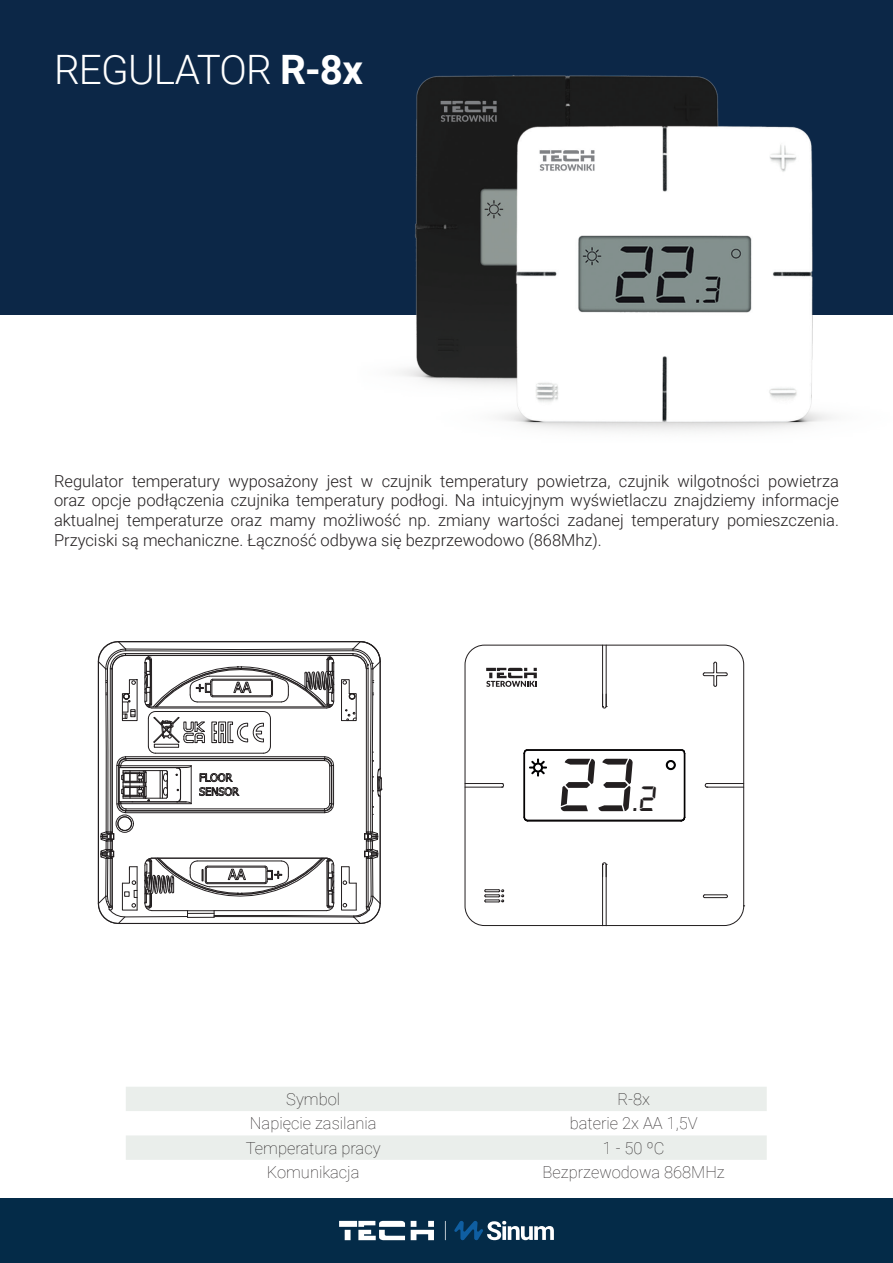
<style>
.page{position:relative;width:893px;height:1263px;background:#fff}
.page>*{position:absolute;margin:0;border:0;box-sizing:border-box;transform-origin:0 0}
.t1{font:80.1px "Digital 7";color:#231f20}
.t2{font:300 40.5px "Roboto";letter-spacing:-.02em;color:#fff}
.t3{font:300 16.5px/19.8px "Roboto";color:#231f20;text-align:justify}
.t4{font:100 16.5px "Roboto";color:#231f20}
.s1{font-weight:700}
.s2{font-size:37.5px}
</style>
<div class="page">
<div style="left:0;top:1198px;width:893px;height:65px;background:#042b48"></div>
<svg style="left:339px;top:1221px;width:66px;height:19px"></svg>
<svg style="left:411px;top:1221px;width:23px;height:19px"></svg>
<svg style="left:445px;top:1221px;width:1px;height:19px"></svg>
<svg style="left:454px;top:1220px;width:100px;height:21px"></svg>
<div style="left:0;top:0;width:893px;height:315px;background:#0c2747"></div>
<svg style="left:126px;top:1087px;width:641px;height:73px;fill:#eaeeeb"></svg>
<img style="left:399px;top:75px;width:433px;height:356px">
<svg style="left:98px;top:641px;width:284px;height:283px"></svg>
<svg style="left:702px;top:661px;width:26px;height:26px"></svg>
<svg style="left:484px;top:889px;width:20px;height:14px"></svg>
<svg style="left:703px;top:894px;width:25px;height:4px"></svg>
<hr style="left:707px;top:783px;width:37px;height:1px;background:#231f20">
<hr style="left:707px;top:787px;width:37px;height:1px;background:#231f20">
<svg style="left:705px;top:783px;width:3px;height:5px"></svg>
<hr style="left:465px;top:787px;width:37px;height:1px;background:#231f20">
<hr style="left:465px;top:783px;width:37px;height:1px;background:#231f20">
<svg style="left:501px;top:783px;width:3px;height:5px"></svg>
<hr style="left:606px;top:864px;width:1px;height:62px;background:#231f20">
<hr style="left:602px;top:864px;width:1px;height:62px;background:#231f20">
<svg style="left:602px;top:862px;width:5px;height:15px"></svg>
<hr style="left:602px;top:645px;width:1px;height:61px;background:#231f20">
<hr style="left:606px;top:645px;width:1px;height:61px;background:#231f20">
<svg style="left:602px;top:694px;width:5px;height:15px"></svg>
<div style="left:465px;top:645px;width:279px;height:281px;border:1px solid #231f20;border-radius:19px"></div>
<svg style="left:523px;top:749px;width:163px;height:73px"></svg>
<svg style="left:486px;top:668px;width:51px;height:19px"></svg>
<h2 class="t2" style="left:54px;top:41px;width:310px">REGULATOR <span class="s1">R-8x</span></h2>
<p class="t3" style="left:54px;top:470px;width:786px">Regulator temperatury wyposażony jest w czujnik temperatury powietrza, czujnik wilgotności powietrza oraz opcje podłączenia czujnika temperatury podłogi. Na intuicyjnym wyświetlaczu znajdziemy informacje aktualnej temperaturze oraz mamy możliwość np. zmiany wartości zadanej temperatury pomieszczenia.<br>Przyciski są mechaniczne. Łączność odbywa się bezprzewodowo (868Mhz).</p>
<h1 class="t1" style="left:557px;top:750px;width:103px">23<span class="s2">.2</span></h1>
<p class="t4" style="left:286px;top:1088px;width:55px">Symbol</p>
<p class="t4" style="left:617px;top:1088px;width:34px">R-8x</p>
<p class="t4" style="left:250px;top:1112px;width:128px">Napięcie zasilania</p>
<p class="t4" style="left:570px;top:1112px;width:129px">baterie 2x AA 1,5V</p>
<p class="t4" style="left:246px;top:1136px;width:136px">Temperatura pracy</p>
<p class="t4" style="left:603px;top:1136px;width:63px">1 - 50 ºC</p>
<p class="t4" style="left:267px;top:1161px;width:94px">Komunikacja</p>
<p class="t4" style="left:543px;top:1161px;width:184px">Bezprzewodowa 868MHz</p>
</div>
